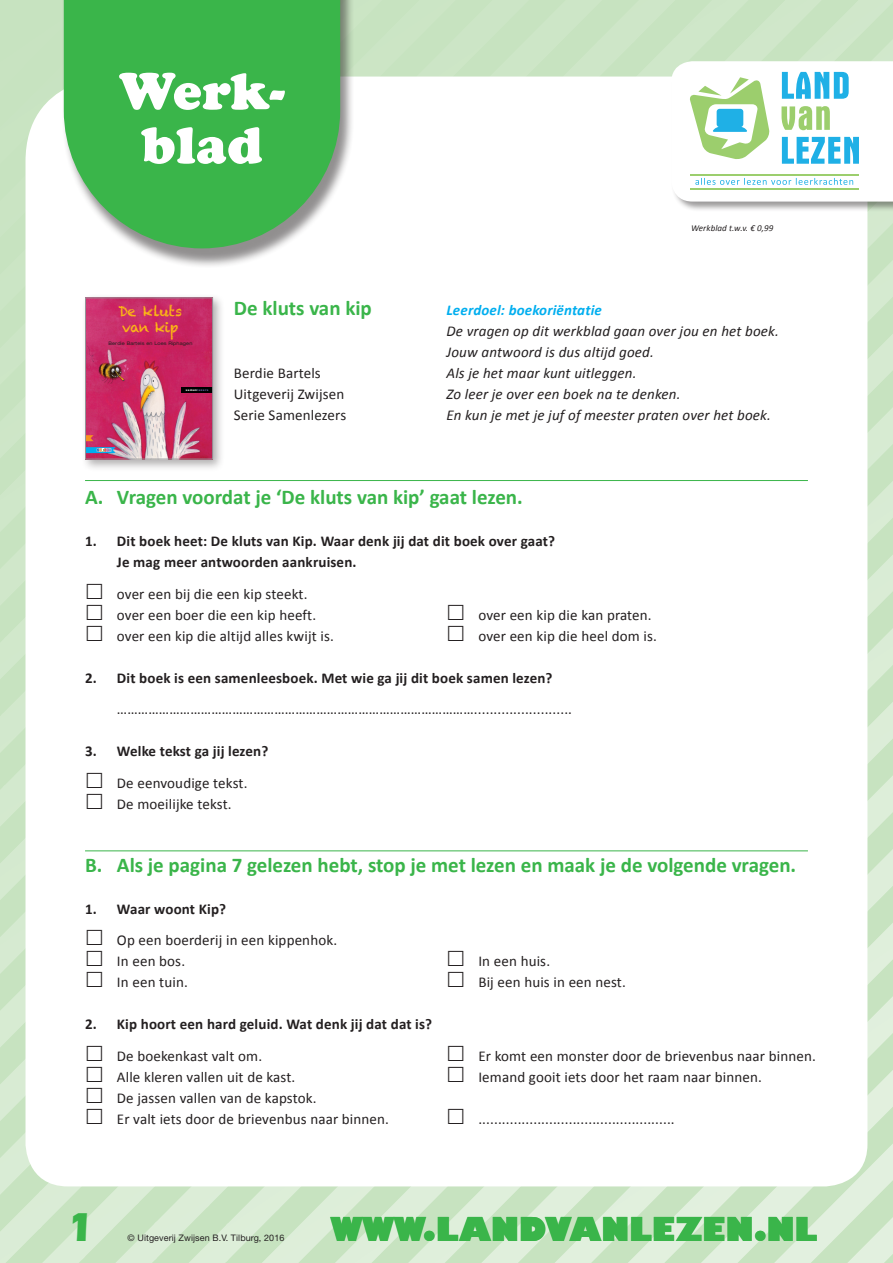
<style>
.page{position:relative;width:893px;height:1263px;background:#fff}
.page>*{position:absolute;margin:0;border:0;box-sizing:border-box;transform-origin:0 0}
.t1{font:900 54px/54px "Cooper";letter-spacing:.01em;color:#fff;text-align:center}
.t2{font:700 42px "Eras IT Cby BT";color:#3ab54a}
.t3{font:800 32.7px "Humanist 521 BT";color:#3ab54a}
.t4{font:700 21px "Calibri";color:#3ab54a}
.t5{font:15px/21px "Calibri";letter-spacing:.01em;color:#231f20}
.t6{font:700 15px/21px "Calibri";letter-spacing:.01em;color:#231f20}
.t7{font:italic 15px/21px "Calibri";letter-spacing:.01em;color:#231f20}
.t8{font:italic 700 15px "Calibri";letter-spacing:.01em;color:#00aeef}
.t9{font:14.25px/15.8px "Chalkduster";letter-spacing:-.025em;color:#fcb814}
.t10{font:9px "Helvetica Neue LT Std";letter-spacing:.01em;color:#231f20}
.t11{font:italic 9px "Calibri";letter-spacing:.01em;color:#231f20}
.t12{font:expanded 4.8px "Helvetica Neue LT Std";letter-spacing:.03em;color:#231f20}
.t13{font:800 2.85px "Helvetica Neue LT Std";letter-spacing:.16em;color:#756fb3}
.s1{color:#fff}
</style>
<div class="page">
<img style="left:0;top:0;width:597px;height:619px">
<img style="left:543px;top:40px;width:77px;height:54px">
<img style="left:489px;top:94px;width:80px;height:55px">
<img style="left:435px;top:149px;width:82px;height:54px">
<img style="left:381px;top:203px;width:84px;height:55px">
<img style="left:327px;top:258px;width:87px;height:53px">
<img style="left:273px;top:311px;width:90px;height:55px">
<img style="left:225px;top:366px;width:86px;height:56px">
<img style="left:165px;top:420px;width:93px;height:56px">
<img style="left:111px;top:474px;width:93px;height:57px">
<img style="left:57px;top:529px;width:93px;height:56px">
<img style="left:4px;top:583px;width:83px;height:54px">
<img style="left:0;top:637px;width:26px;height:55px">
<div style="left:672px;top:0;width:72px;height:39px;background:#c9e4c2"></div>
<div style="left:620px;top:38px;width:91px;height:39px;background:#cee6c8"></div>
<img style="left:569px;top:90px;width:51px;height:51px">
<img style="left:517px;top:141px;width:80px;height:55px">
<img style="left:465px;top:194px;width:91px;height:54px">
<img style="left:414px;top:246px;width:90px;height:53px">
<img style="left:363px;top:297px;width:89px;height:55px">
<img style="left:311px;top:349px;width:90px;height:55px">
<img style="left:260px;top:402px;width:89px;height:53px">
<img style="left:208px;top:453px;width:90px;height:54px">
<img style="left:156px;top:505px;width:90px;height:54px">
<img style="left:105px;top:557px;width:90px;height:54px">
<img style="left:53px;top:609px;width:90px;height:28px">
<img style="left:1px;top:661px;width:25px;height:52px">
<img style="left:0;top:713px;width:26px;height:53px">
<img style="left:691px;top:39px;width:92px;height:22px">
<img style="left:585px;top:146px;width:12px;height:54px">
<img style="left:532px;top:200px;width:65px;height:55px">
<img style="left:479px;top:252px;width:92px;height:56px">
<img style="left:426px;top:306px;width:92px;height:55px">
<img style="left:373px;top:359px;width:92px;height:54px">
<img style="left:320px;top:413px;width:92px;height:52px">
<img style="left:267px;top:465px;width:92px;height:54px">
<img style="left:214px;top:519px;width:92px;height:53px">
<img style="left:161px;top:572px;width:91px;height:47px">
<img style="left:109px;top:626px;width:34px;height:11px">
<img style="left:3px;top:732px;width:23px;height:53px">
<img style="left:0;top:785px;width:26px;height:37px">
<div style="left:785px;top:0;width:108px;height:61px;background:#cee6c8"></div>
<img style="left:572px;top:232px;width:25px;height:74px">
<img style="left:519px;top:286px;width:55px;height:73px">
<img style="left:466px;top:339px;width:55px;height:74px">
<img style="left:412px;top:393px;width:56px;height:74px">
<img style="left:359px;top:447px;width:55px;height:73px">
<img style="left:306px;top:500px;width:55px;height:74px">
<img style="left:252px;top:554px;width:56px;height:65px">
<img style="left:199px;top:607px;width:56px;height:12px">
<img style="left:0;top:822px;width:26px;height:74px">
<img style="left:839px;top:39px;width:54px;height:22px">
<img style="left:572px;top:306px;width:25px;height:73px">
<img style="left:519px;top:359px;width:55px;height:74px">
<img style="left:466px;top:413px;width:55px;height:74px">
<img style="left:412px;top:467px;width:56px;height:73px">
<img style="left:359px;top:520px;width:55px;height:74px">
<img style="left:306px;top:574px;width:55px;height:45px">
<img style="left:0;top:896px;width:26px;height:73px">
<img style="left:572px;top:379px;width:25px;height:74px">
<img style="left:519px;top:433px;width:55px;height:74px">
<img style="left:466px;top:487px;width:55px;height:73px">
<img style="left:412px;top:540px;width:56px;height:74px">
<img style="left:359px;top:594px;width:55px;height:25px">
<img style="left:0;top:969px;width:26px;height:74px">
<img style="left:867px;top:212px;width:26px;height:48px">
<img style="left:572px;top:453px;width:25px;height:74px">
<img style="left:519px;top:507px;width:55px;height:73px">
<img style="left:466px;top:560px;width:55px;height:59px">
<img style="left:412px;top:614px;width:56px;height:5px">
<img style="left:0;top:1043px;width:26px;height:73px">
<img style="left:867px;top:260px;width:26px;height:73px">
<img style="left:572px;top:527px;width:25px;height:73px">
<img style="left:519px;top:580px;width:55px;height:39px">
<img style="left:0;top:1116px;width:39px;height:74px">
<img style="left:867px;top:333px;width:26px;height:74px">
<img style="left:572px;top:600px;width:25px;height:19px">
<img style="left:39px;top:1176px;width:43px;height:45px">
<img style="left:0;top:1190px;width:41px;height:73px">
<img style="left:867px;top:407px;width:26px;height:74px">
<img style="left:138px;top:1186px;width:16px;height:19px">
<img style="left:82px;top:1186px;width:56px;height:73px">
<img style="left:29px;top:1221px;width:55px;height:42px">
<img style="left:867px;top:481px;width:26px;height:73px">
<img style="left:209px;top:1186px;width:17px;height:21px">
<img style="left:154px;top:1186px;width:55px;height:74px">
<img style="left:103px;top:1221px;width:54px;height:42px">
<img style="left:867px;top:554px;width:26px;height:74px">
<img style="left:226px;top:1186px;width:23px;height:76px">
<img style="left:176px;top:1223px;width:52px;height:40px">
<img style="left:249px;top:628px;width:644px;height:635px">
<img style="left:322px;top:702px;width:571px;height:561px">
<img style="left:395px;top:775px;width:498px;height:488px">
<img style="left:469px;top:849px;width:424px;height:414px">
<img style="left:542px;top:922px;width:351px;height:341px">
<img style="left:615px;top:996px;width:278px;height:267px">
<img style="left:688px;top:1070px;width:205px;height:193px">
<img style="left:761px;top:1143px;width:132px;height:120px">
<img style="left:835px;top:1217px;width:58px;height:46px">
<div style="left:0;top:0;width:62px;height:104px;background:#c7e3c0"></div>
<img style="left:0;top:0;width:31px;height:31px">
<div style="left:671px;top:61px;width:222px;height:151px;background:#231f20;opacity:.45"></div>
<svg style="left:671px;top:61px;width:222px;height:141px"></svg>
<div style="left:62px;top:0;width:293px;height:269px;background:#231f20;opacity:.5"></div>
<svg style="left:64px;top:0;width:276px;height:248px;background:#4cb95b"></svg>
<div style="left:81px;top:294px;width:144px;height:178px;background:#231f20;opacity:.35"></div>
<img style="left:87px;top:300px;width:124px;height:157px">
<svg style="left:87px;top:435px;width:7px;height:6px"></svg>
<svg style="left:87px;top:447px;width:29px;height:6px"></svg>
<div style="left:181px;top:387px;width:32px;height:6px;background:#000"></div>
<div style="left:85px;top:298px;width:128px;height:161px;border:1px solid #939598"></div>
<hr style="left:85px;top:480px;width:723px;height:1px;background:#3ab54a">
<hr style="left:85px;top:850px;width:723px;height:1px;background:#3ab54a">
<svg style="left:87px;top:583px;width:15px;height:54px"></svg>
<svg style="left:448px;top:951px;width:15px;height:15px"></svg>
<svg style="left:448px;top:972px;width:15px;height:15px"></svg>
<svg style="left:448px;top:1045px;width:15px;height:37px"></svg>
<svg style="left:448px;top:1108px;width:15px;height:16px"></svg>
<svg style="left:448px;top:604px;width:15px;height:37px"></svg>
<h1 class="t1" style="left:119px;top:64px;width:167px">Werk&shy;blad</h1>
<p class="t9" style="left:118px;top:303px;width:65px">De kluts van kip</p>
<p class="t12" style="left:108px;top:341px;width:85px">Berdie Bartels en Loes Riphagen</p>
<p class="t13" style="left:186px;top:388px;width:24px"><span class="s1">samen</span>lezers</p>
<h3 class="t4" style="left:234px;top:295px;width:140px">De kluts van kip</h3>
<p class="t5" style="left:234px;top:363px;width:114px">Berdie Bartels<br>Uitgeverij Zwijsen<br>Serie Samenlezers</p>
<p class="t11" style="left:691px;top:222px;width:84px">Werkblad t.w.v. € 0,99</p>
<p class="t8" style="left:446px;top:300px;width:157px">Leerdoel: boekoriëntatie</p>
<p class="t7" style="left:446px;top:320px;width:334px">De vragen op dit werkblad gaan over jou en het boek.<br>Jouw antwoord is dus altijd goed.<br>Als je het maar kunt uitleggen.<br>Zo leer je over een boek na te denken.<br>En kun je met je juf of meester praten over het boek.</p>
<h3 class="t4" style="left:85px;top:484px;width:439px">A. Vragen voordat je ‘De kluts van kip’ gaat lezen.</h3>
<p class="t6" style="left:117px;top:531px;width:440px;text-indent:-32px">1. Dit boek heet: De kluts van Kip. Waar denk jij dat dit boek over gaat?<br>Je mag meer antwoorden aankruisen.</p>
<p class="t5" style="left:117px;top:583px;width:218px">over een bij die een kip steekt. over een boer die een kip heeft. over een kip die altijd alles kwijt is.</p>
<p class="t6" style="left:85px;top:667px;width:469px">2. Dit boek is een samenleesboek. Met wie ga jij dit boek samen lezen?</p>
<p class="t5" style="left:117px;top:699px;width:457px">………………………………………………………………………………………….........................</p>
<p class="t6" style="left:85px;top:741px;width:185px">3. Welke tekst ga jij lezen?</p>
<p class="t5" style="left:117px;top:772px;width:132px">De eenvoudige tekst.<br>De moeilijke tekst.</p>
<p class="t5" style="left:478px;top:604px;width:180px">over een kip die kan praten. over een kip die heel dom is.</p>
<h3 class="t4" style="left:85px;top:851px;width:713px">B. Als je pagina 7 gelezen hebt, stop je met lezen en maak je de volgende vragen.</h3>
<p class="t6" style="left:85px;top:898px;width:143px">1. Waar woont Kip?</p>
<p class="t5" style="left:117px;top:930px;width:222px">Op een boerderij in een kippenhok.<br>In een bos.<br>In een tuin.</p>
<p class="t6" style="left:85px;top:1014px;width:349px">2. Kip hoort een hard geluid. Wat denk jij dat dat is?</p>
<p class="t5" style="left:117px;top:1045px;width:274px">De boekenkast valt om.<br>Alle kleren vallen uit de kast.<br>De jassen vallen van de kapstok.<br>Er valt iets door de brievenbus naar binnen.</p>
<p class="t5" style="left:478px;top:951px;width:149px">In een huis.<br>Bij een huis in een nest.</p>
<p class="t5" style="left:478px;top:1045px;width:339px">Er komt een monster door de brievenbus naar binnen.<br>Iemand gooit iets door het raam naar binnen.</p>
<p class="t5" style="left:478px;top:1108px;width:198px">..................................................</p>
<h2 class="t2" style="left:68px;top:1201px;width:28px">1</h2>
<p class="t10" style="left:128px;top:1232px;width:158px">© Uitgeverij Zwijsen B.V. Tilburg, 2016</p>
<h3 class="t3" style="left:331px;top:1208px;width:488px">WWW.LANDVANLEZEN.NL</h3>
</div>
